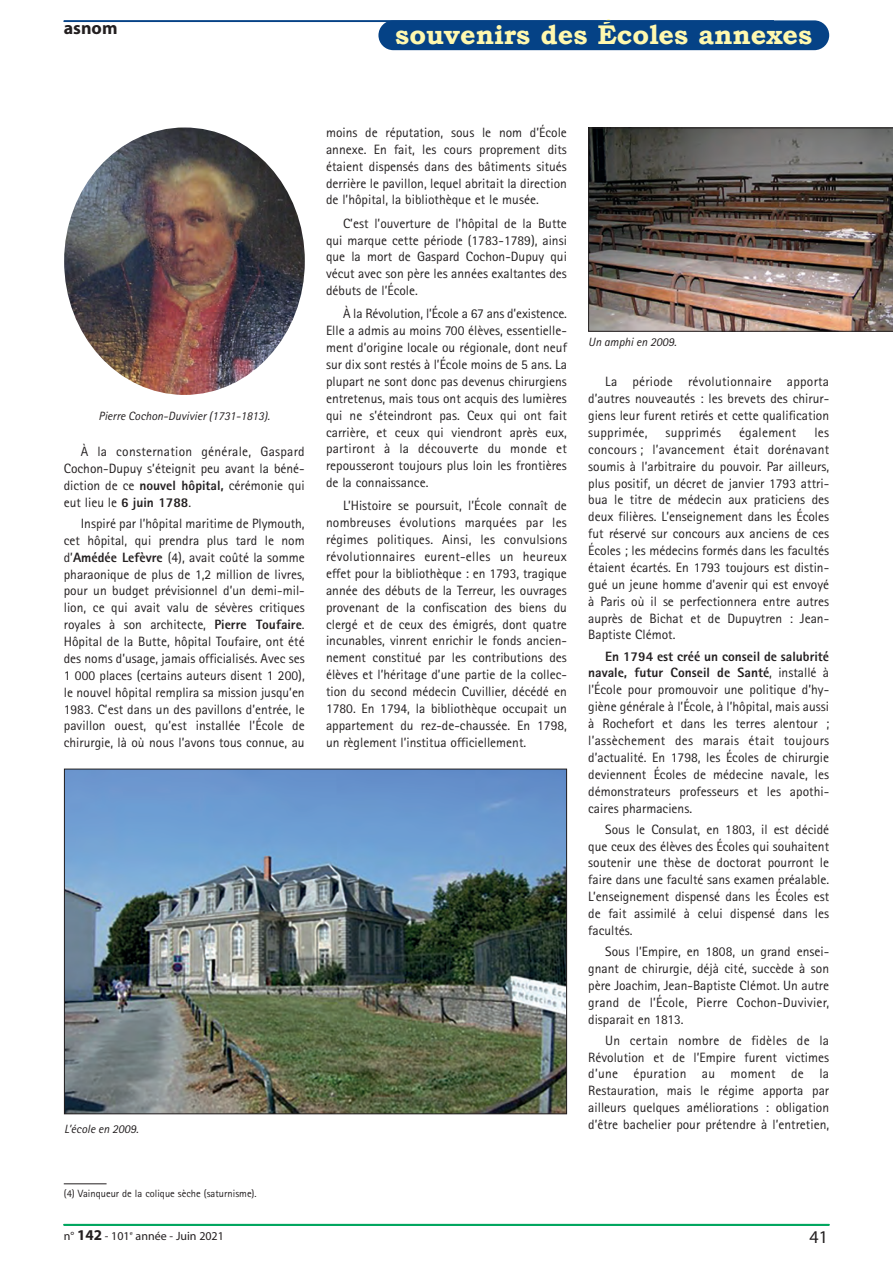
<style>
.page{position:relative;width:893px;height:1263px;background:#fff}
.page>*{position:absolute;margin:0;border:0;box-sizing:border-box;transform-origin:0 0}
.t1{font:700 27px "Bookman Old Style";color:#fff8ae}
.t2{font:700 18px "Myriad";color:#231f20}
.t3{font:18px "Myriad";color:#231f20}
.t4{font:13.5px/16.8px "Rotis Sans Serif";color:#231f20;text-align:justify}
.t5{font:13.5px "Rotis Sans Serif";letter-spacing:.02em;color:#231f20}
.t6{font:italic 12px "Rotis Sans Serif";color:#231f20}
.t7{font:12px "Myriad";color:#231f20}
.t8{font:10.5px "Rotis Sans Serif";color:#231f20}
.s1{font-weight:800}
.s2{font-weight:700;font-size:15px}
</style>
<div class="page">
<div style="left:378px;top:20px;width:451px;height:30px;background:#054286;border-radius:15px"></div>
<hr style="left:64px;top:21px;width:710px;height:1px;background:#054286">
<hr style="left:64px;top:1224px;width:765px;height:1px;background:#00a65f">
<img style="left:64px;top:128px;width:241px;height:267px;border-radius:50%">
<img style="left:66px;top:771px;width:499px;height:341px">
<hr style="left:64px;top:1183px;width:43px;height:1px;background:#231f20">
<img style="left:588px;top:128px;width:305px;height:204px">
<p class="t2" style="left:64px;top:21px;width:55px">asnom</p>
<p class="t1" style="left:395px;top:19px;width:418px">souvenirs des Écoles annexes</p>
<p class="t6" style="left:99px;top:412px;width:173px">Pierre Cochon-Duvivier (1731-1813).</p>
<p class="t4" style="left:64px;top:445px;width:242px;text-indent:17px">À la consternation générale, Gaspard Cochon-Dupuy s’éteignit peu avant la béné&shy;diction de ce <span class="s1">nouvel hôpital,</span> cérémonie qui eut lieu le <span class="s1">6 juin 1788</span>.</p>
<p class="t4" style="left:64px;top:516px;width:242px;text-indent:17px">Inspiré par l’hôpital maritime de Plymouth, cet hôpital, qui prendra plus tard le nom d’<span class="s1">Amédée Lefèvre</span> (4), avait coûté la somme pharaonique de plus de 1,2 million de livres, pour un budget prévisionnel d’un demi-mil&shy;lion, ce qui avait valu de sévères critiques royales à son architecte, <span class="s1">Pierre Toufaire</span>.<br>Hôpital de la Butte, hôpital Toufaire, ont été des noms d’usage, jamais officialisés. Avec ses 1 000 places (certains auteurs disent 1 200), le nouvel hôpital remplira sa mission jusqu’en 1983. C’est dans un des pavillons d’entrée, le pavillon ouest, qu’est installée l’École de chirurgie, là où nous l’avons tous connue, au</p>
<p class="t6" style="left:64px;top:1124px;width:76px">L’école en 2009.</p>
<p class="t4" style="left:326px;top:125px;width:242px">moins de réputation, sous le nom d’École annexe. En fait, les cours proprement dits étaient dispensés dans des bâtiments situés derrière le pavillon, lequel abritait la direction de l’hôpital, la bibliothèque et le musée.</p>
<p class="t4" style="left:326px;top:216px;width:242px;text-indent:17px">C’est l’ouverture de l’hôpital de la Butte qui marque cette période (1783-1789), ainsi que la mort de Gaspard Cochon-Dupuy qui vécut avec son père les années exaltantes des débuts de l’École.</p>
<p class="t4" style="left:326px;top:307px;width:242px;text-indent:17px">À la Révolution, l’École a 67 ans d’existence.<br>Elle a admis au moins 700 élèves, essentielle&shy;ment d’origine locale ou régionale, dont neuf sur dix sont restés à l’École moins de 5 ans. La plupart ne sont donc pas devenus chirurgiens entretenus, mais tous ont acquis des lumières qui ne s’éteindront pas. Ceux qui ont fait carrière, et ceux qui viendront après eux, partiront à la découverte du monde et repousseront toujours plus loin les frontières de la connaissance.</p>
<p class="t4" style="left:326px;top:499px;width:242px;text-indent:17px">L’Histoire se poursuit, l’École connaît de nombreuses évolutions marquées par les régimes politiques. Ainsi, les convulsions révolutionnaires eurent-elles un heureux effet pour la bibliothèque : en 1793, tragique année des débuts de la Terreur, les ouvrages provenant de la confiscation des biens du clergé et de ceux des émigrés, dont quatre incunables, vinrent enrichir le fonds ancien&shy;nement constitué par les contributions des élèves et l’héritage d’une partie de la collec&shy;tion du second médecin Cuvillier, décédé en 1780. En 1794, la bibliothèque occupait un appartement du rez-de-chaussée. En 1798, un règlement l’institua officiellement.</p>
<p class="t6" style="left:588px;top:337px;width:90px">Un amphi en 2009.</p>
<p class="t4" style="left:588px;top:375px;width:242px;text-indent:17px">La période révolutionnaire apporta d’autres nouveautés : les brevets des chirur&shy;giens leur furent retirés et cette qualification supprimée,</p>
<p class="t5" style="left:666px;top:428px;width:57px">supprimés</p>
<p class="t5" style="left:739px;top:428px;width:59px">également</p>
<p class="t4" style="left:588px;top:425px;width:242px;text-indent:226px">les concours ; l’avancement était dorénavant soumis à l’arbitraire du pouvoir. Par ailleurs, plus positif, un décret de janvier 1793 attri&shy;bua le titre de médecin aux praticiens des deux filières. L’enseignement dans les Écoles fut réservé sur concours aux anciens de ces Écoles ; les médecins formés dans les facultés étaient écartés. En 1793 toujours est distin&shy;gué un jeune homme d’avenir qui est envoyé à Paris où il se perfectionnera entre autres auprès de Bichat et de Dupuytren : Jean-Baptiste Clémot.</p>
<p class="t4" style="left:588px;top:649px;width:242px;text-indent:17px"><span class="s1">En 1794 est créé un conseil de salubrité navale, futur Conseil de Santé</span>, installé à l’École pour promouvoir une politique d’hy&shy;giène générale à l’École, à l’hôpital, mais aussi à Rochefort et dans les terres alentour ; l’assèchement des marais était toujours d’actualité. En 1798, les Écoles de chirurgie deviennent Écoles de médecine navale, les démonstrateurs professeurs et les apothi&shy;caires pharmaciens.</p>
<p class="t4" style="left:588px;top:822px;width:242px;text-indent:17px">Sous le Consulat, en 1803, il est décidé que ceux des élèves des Écoles qui souhaitent soutenir une thèse de doctorat pourront le faire dans une faculté sans examen préalable.<br>L’enseignement dispensé dans les Écoles est de fait assimilé à celui dispensé dans les facultés.</p>
<p class="t4" style="left:588px;top:944px;width:242px;text-indent:17px">Sous l’Empire, en 1808, un grand ensei&shy;gnant de chirurgie, déjà cité, succède à son père Joachim, Jean-Baptiste Clémot. Un autre grand de l’École, Pierre Cochon-Duvivier, disparait en 1813.</p>
<p class="t4" style="left:588px;top:1033px;width:242px;text-indent:17px">Un certain nombre de fidèles de la Révolution et de l’Empire furent victimes d’une épuration au moment de la Restauration, mais le régime apporta par ailleurs quelques améliorations : obligation d’être bachelier pour prétendre à l’entretien,</p>
<p class="t8" style="left:64px;top:1190px;width:194px">(4) Vainqueur de la colique sèche (saturnisme).</p>
<p class="t7" style="left:64px;top:1231px;width:162px">n° <span class="s2">142</span> - 101<sup>e</sup> année - Juin 2021</p>
<p class="t3" style="left:809px;top:1230px;width:20px">41</p>
</div>
